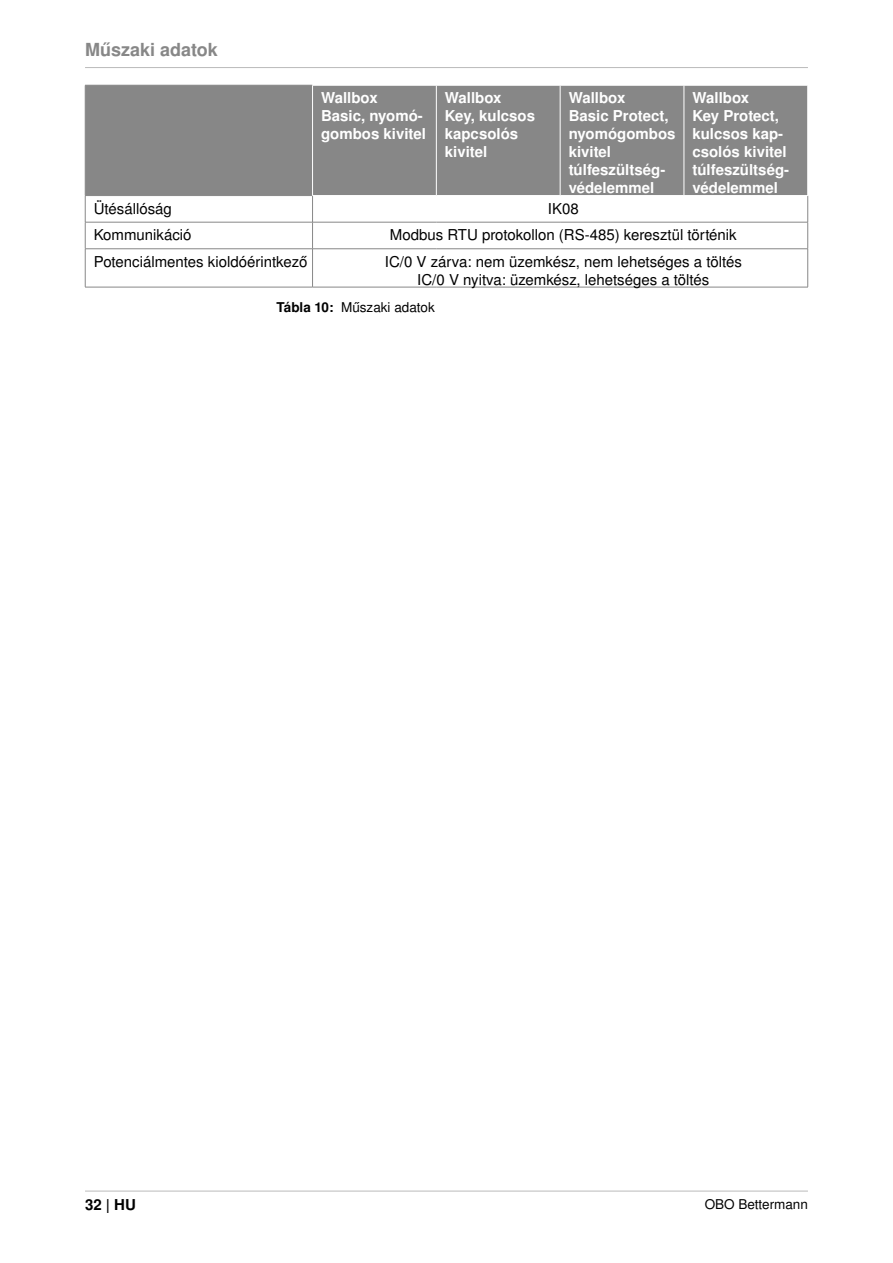
<style>
.page{position:relative;width:893px;height:1263px;background:#fff}
.page>*{position:absolute;margin:0;border:0;box-sizing:border-box;transform-origin:0 0}
.t1{font:700 18px "Nimbus San LOT";color:#878787}
.t2{font:700 15px/18px "Nimbus San LOT";color:#fff}
.t3{font:15px/18px "Nimbus San LOT";color:#000;text-align:center}
.t4{font:700 15px "Nimbus San LOT";color:#000}
.t5{font:13.5px "Nimbus San LOT";color:#000}
.s1{font-weight:700}
</style>
<div class="page">
<hr style="left:85px;top:1191px;width:723px;height:1px;background:#bababa">
<hr style="left:85px;top:67px;width:723px;height:1px;background:#bababa">
<div style="left:86px;top:86px;width:721px;height:109px;background:#878787"></div>
<hr style="left:85px;top:85px;width:227px;height:1px;background:#878787">
<hr style="left:85px;top:85px;width:1px;height:110px;background:#878787">
<hr style="left:85px;top:195px;width:227px;height:1px;background:#878787">
<svg style="left:807px;top:196px;width:1px;height:52px"></svg>
<hr style="left:807px;top:249px;width:1px;height:38px;background:#878787">
<hr style="left:313px;top:222px;width:123px;height:1px;background:#878787">
<svg style="left:312px;top:196px;width:1px;height:52px"></svg>
<hr style="left:436px;top:222px;width:124px;height:1px;background:#878787">
<hr style="left:560px;top:222px;width:124px;height:1px;background:#878787">
<hr style="left:684px;top:222px;width:124px;height:1px;background:#878787">
<hr style="left:313px;top:248px;width:123px;height:1px;background:#878787">
<hr style="left:312px;top:249px;width:1px;height:38px;background:#878787">
<hr style="left:436px;top:248px;width:124px;height:1px;background:#878787">
<hr style="left:560px;top:248px;width:124px;height:1px;background:#878787">
<hr style="left:684px;top:248px;width:124px;height:1px;background:#878787">
<hr style="left:313px;top:287px;width:123px;height:1px;background:#878787">
<hr style="left:436px;top:287px;width:124px;height:1px;background:#878787">
<hr style="left:560px;top:287px;width:124px;height:1px;background:#878787">
<hr style="left:684px;top:287px;width:124px;height:1px;background:#878787">
<hr style="left:312px;top:85px;width:1px;height:110px;background:#fff">
<hr style="left:684px;top:85px;width:1px;height:110px;background:#fff">
<hr style="left:436px;top:85px;width:1px;height:110px;background:#fff">
<hr style="left:560px;top:85px;width:1px;height:110px;background:#fff">
<hr style="left:85px;top:222px;width:228px;height:1px;background:#878787">
<svg style="left:85px;top:196px;width:1px;height:52px"></svg>
<hr style="left:85px;top:248px;width:228px;height:1px;background:#878787">
<hr style="left:85px;top:249px;width:1px;height:38px;background:#878787">
<hr style="left:85px;top:287px;width:228px;height:1px;background:#878787">
<p class="t1" style="left:85px;top:39px;width:134px">Műszaki adatok</p>
<p class="t2" style="left:321px;top:90px;width:106px">Wallbox<br>Basic, nyomó&shy;gombos kivitel</p>
<p class="t2" style="left:445px;top:90px;width:92px">Wallbox<br>Key, kulcsos kapcsolós kivitel</p>
<p class="t2" style="left:569px;top:90px;width:108px">Wallbox<br>Basic Protect, nyomógombos kivitel túlfeszültség&shy;védelemmel</p>
<p class="t2" style="left:692px;top:90px;width:98px">Wallbox<br>Key Protect, kulcsos kap&shy;csolós kivitel túlfeszültség&shy;védelemmel</p>
<p class="t3" style="left:94px;top:200px;width:80px">Ütésállóság</p>
<p class="t3" style="left:548px;top:200px;width:32px">IK08</p>
<p class="t3" style="left:94px;top:226px;width:99px">Kommunikáció</p>
<p class="t3" style="left:390px;top:226px;width:348px">Modbus RTU protokollon (RS-485) keresztül történik</p>
<p class="t3" style="left:94px;top:253px;width:215px">Potenciálmentes kioldóérintkező</p>
<p class="t3" style="left:385px;top:253px;width:358px">IC/0 V zárva: nem üzemkész, nem lehetséges a töltés<br>IC/0 V nyitva: üzemkész, lehetséges a töltés</p>
<p class="t5" style="left:276px;top:299px;width:160px"><span class="s1">Tábla 10:</span> Műszaki adatok</p>
<p class="t4" style="left:85px;top:1196px;width:52px">32 | HU</p>
<p class="t5" style="left:705px;top:1196px;width:105px">OBO Bettermann</p>
</div>
